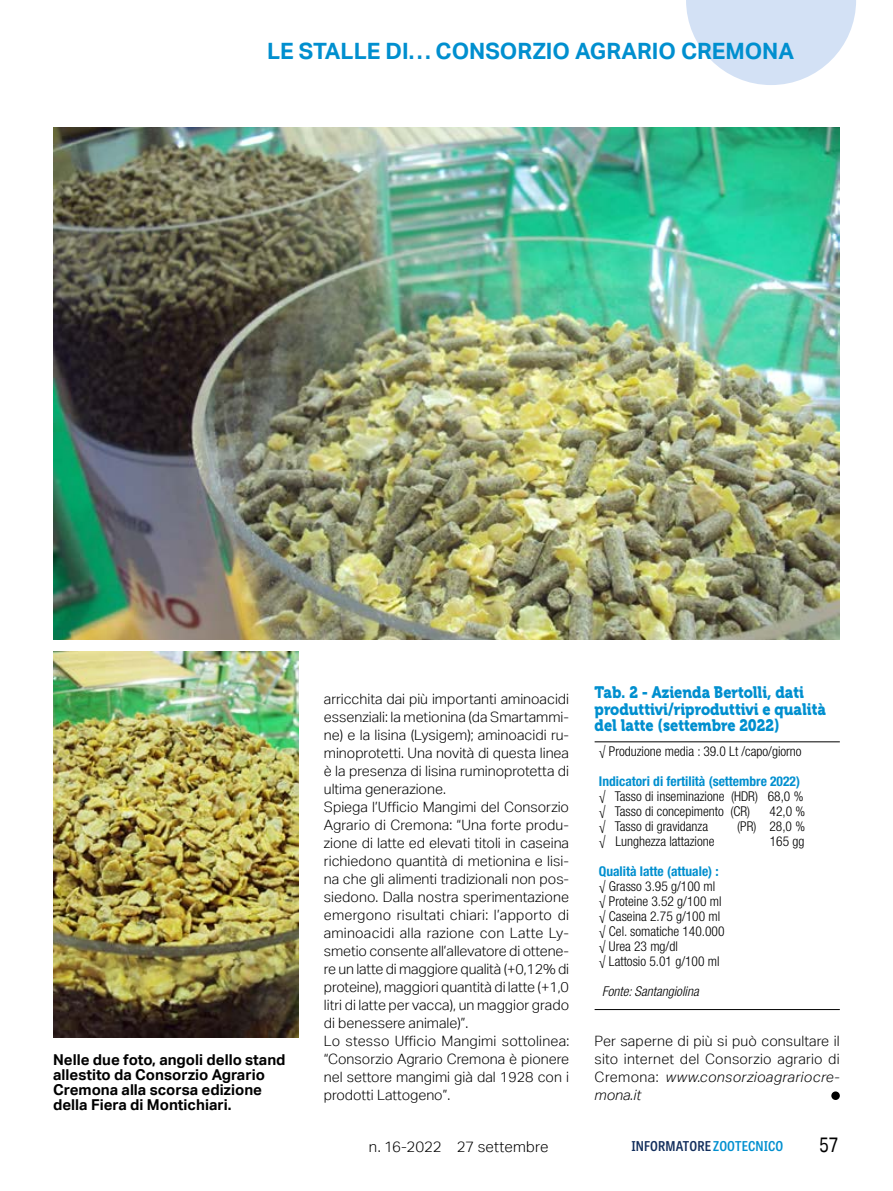
<style>
.page{position:relative;width:893px;height:1191px;background:#fff}
.page>*{position:absolute;margin:0;border:0;box-sizing:border-box;transform-origin:0 0}
.t1{font:700 22.5px "Aktiv Grotesk";color:#008fcf}
.t2{font:21px "Aktiv Grotesk";color:#000;scale:.8 1}
.iz20_TAB_titolo{font:16.5px/16.5px "Museo 900";color:#008fcf;scale:.88 1}
.iz20_didascalia{font:700 15px/15px "Aktiv Grotesk";color:#000}
.t3{font:300 15px "Aktiv Grotesk";color:#000}
.iz20_testo{font:300 14.25px/18px "Aktiv Grotesk";color:#000;text-align:justify}
.iz20_TAB_testo{font:300 condensed 13.5px "Helvetica Neue LT Std";color:#000}
.iz20_TAB_testo-2{font:700 condensed 13.5px "Helvetica Neue LT Std";color:#008fcf}
.t4{font:600 semi-condensed 13.5px "Tablet Gothic";letter-spacing:.01em;color:#122e5c}
.iz20_TAB_testo-3{font:italic 300 condensed 13.5px "Helvetica Neue LT Std";color:#000}
.s1{font-style:italic}
.s2{color:#008fcf}
</style>
<div class="page">
<img style="left:53px;top:128px;width:787px;height:511px">
<img style="left:53px;top:652px;width:245px;height:385px">
<div style="left:831px;top:1091px;width:9px;height:9px;background:#000;border-radius:50%"></div>
<hr style="left:595px;top:1009px;width:245px;height:1px;background:#000">
<hr style="left:595px;top:741px;width:245px;height:1px;background:#000">
<svg style="left:686px;top:0;width:170px;height:85px"></svg>
<h1 class="t1" style="left:267px;top:37px;width:529px">LE STALLE DI… CONSORZIO AGRARIO CREMONA</h1>
<p class="iz20_didascalia" style="left:53px;top:1052px;width:234px">Nelle due foto, angoli dello stand allestito da Consorzio Agrario<br>Cremona alla scorsa edizione della Fiera di Montichiari.</p>
<p class="iz20_TAB_titolo" style="left:595px;top:684px;width:264px">Tab. 2 - Azienda Bertolli, dati produttivi/riproduttivi e qualità del latte (settembre 2022)</p>
<p class="iz20_TAB_testo" style="left:599px;top:743px;width:204px">√ Produzione media : 39.0 Lt /capo/giorno</p>
<p class="iz20_TAB_testo-2" style="left:599px;top:772px;width:203px">Indicatori di fertilità (settembre 2022)</p>
<p class="iz20_TAB_testo" style="left:599px;top:788px;width:206px">√ Tasso di inseminazione (HDR) 68,0 %</p>
<p class="iz20_TAB_testo" style="left:599px;top:803px;width:153px">√ Tasso di concepimento (CR)</p>
<p class="iz20_TAB_testo" style="left:769px;top:803px;width:37px">42,0 %</p>
<p class="iz20_TAB_testo" style="left:599px;top:818px;width:111px">√ Tasso di gravidanza</p>
<p class="iz20_TAB_testo" style="left:737px;top:818px;width:69px">(PR) 28,0 %</p>
<p class="iz20_TAB_testo" style="left:599px;top:833px;width:117px">√ Lunghezza lattazione</p>
<p class="iz20_TAB_testo" style="left:770px;top:833px;width:36px">165 gg</p>
<p class="iz20_TAB_testo-2" style="left:599px;top:862px;width:121px">Qualità latte (attuale) :</p>
<p class="iz20_TAB_testo" style="left:599px;top:878px;width:118px">√ Grasso 3.95 g/100 ml</p>
<p class="iz20_TAB_testo" style="left:599px;top:893px;width:124px">√ Proteine 3.52 g/100 ml</p>
<p class="iz20_TAB_testo" style="left:599px;top:908px;width:123px">√ Caseina 2.75 g/100 ml</p>
<p class="iz20_TAB_testo" style="left:599px;top:923px;width:127px">√ Cel. somatiche 140.000</p>
<p class="iz20_TAB_testo" style="left:599px;top:938px;width:80px">√ Urea 23 mg/dl</p>
<p class="iz20_TAB_testo" style="left:599px;top:953px;width:122px">√ Lattosio 5.01 g/100 ml</p>
<p class="iz20_TAB_testo-3" style="left:602px;top:983px;width:98px">Fonte: Santangiolina</p>
<p class="iz20_testo" style="left:324px;top:690px;width:247px">arricchita dai più importanti aminoacidi essenziali: la metionina (da Smartammi&shy;ne) e la lisina (Lysigem); aminoacidi ru&shy;minoprotetti. Una novità di questa linea è la presenza di lisina ruminoprotetta di ultima generazione.</p>
<p class="iz20_testo" style="left:324px;top:798px;width:247px">Spiega l’Ufficio Mangimi del Consorzio Agrario di Cremona: “Una forte produ&shy;zione di latte ed elevati titoli in caseina richiedono quantità di metionina e lisi&shy;na che gli alimenti tradizionali non pos&shy;siedono. Dalla nostra sperimentazione emergono risultati chiari: l’apporto di aminoacidi alla razione con Latte Ly&shy;smetio consente all’allevatore di ottene&shy;re un latte di maggiore qualità (+0,12% di proteine), maggiori quantità di latte (+1,0 litri di latte per vacca), un maggior grado di benessere animale)”.</p>
<p class="iz20_testo" style="left:324px;top:1032px;width:247px">Lo stesso Ufficio Mangimi sottolinea: “Consorzio Agrario Cremona è pionere nel settore mangimi già dal 1928 con i prodotti Lattogeno”.</p>
<p class="iz20_testo" style="left:595px;top:1032px;width:247px">Per saperne di più si può consultare il sito internet del Consorzio agrario di Cremona: <span class="s1">www.consorzioagrariocre&shy;mona.it</span></p>
<p class="t3" style="left:369px;top:1138px;width:181px">n. 16-2022 27 settembre</p>
<p class="t4" style="left:631px;top:1137px;width:153px">INFORMATORE <span class="s2">ZOOTECNICO</span></p>
<h2 class="t2" style="left:819px;top:1132px;width:26px">57</h2>
</div>
